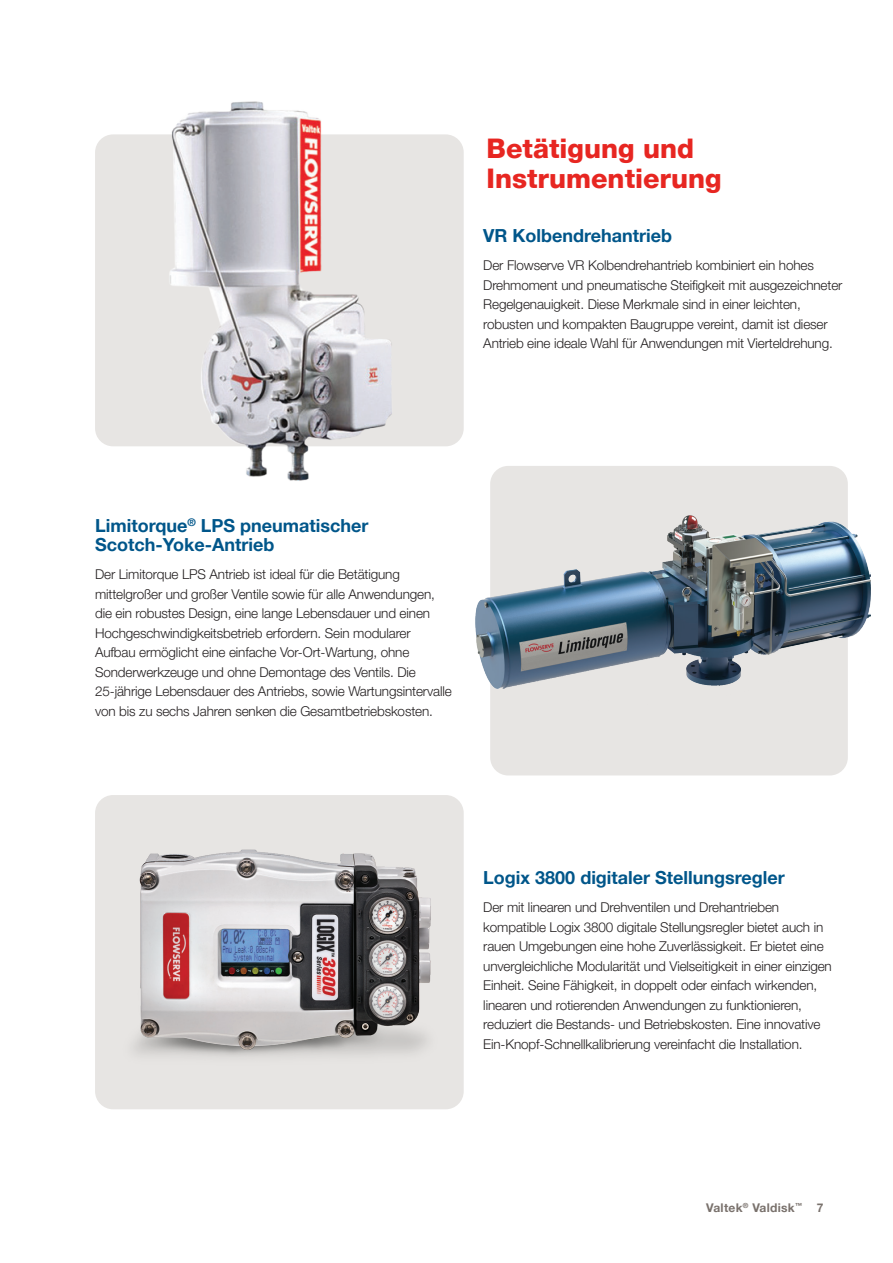
<style>
.page{position:relative;width:893px;height:1263px;background:#fff}
.page>*{position:absolute;margin:0;border:0;box-sizing:border-box;transform-origin:0 0}
.Headline_Level_1__red{font:800 27px/30px "Helvetica Neue LT Pro";color:#e72621}
.Subhead_Level_1__blue{font:700 18px/19.5px "Helvetica Neue LT Pro";color:#00568a}
.Body_copy{font:300 13.5px/19.5px "Helvetica Neue LT Pro";letter-spacing:-.01em;color:#231f20}
.t1{font:700 12px "Helvetica Neue LT Pro";letter-spacing:.025em;color:#79716c}
</style>
<div class="page">
<div style="left:95px;top:795px;width:369px;height:314px;background:#e7e5e3;border-radius:18px"></div>
<div style="left:490px;top:466px;width:358px;height:309px;background:#e7e5e3;border-radius:18px"></div>
<img style="left:95px;top:101px;width:369px;height:380px">
<img style="left:134px;top:849px;width:330px;height:245px">
<img style="left:475px;top:515px;width:395px;height:174px">
<p class="Headline_Level_1__red" style="left:487px;top:133px;width:237px">Betätigung und<br>Instrumentierung</p>
<p class="Subhead_Level_1__blue" style="left:483px;top:226px;width:190px">VR Kolbendrehantrieb</p>
<p class="Body_copy" style="left:483px;top:256px;width:361px">Der Flowserve VR Kolbendrehantrieb kombiniert ein hohes Drehmoment und pneumatische Steifigkeit mit ausgezeichneter Regelgenauigkeit. Diese Merkmale sind in einer leichten, robusten und kompakten Baugruppe vereint, damit ist dieser Antrieb eine ideale Wahl für Anwendungen mit Vierteldrehung.</p>
<p class="Subhead_Level_1__blue" style="left:95px;top:515px;width:275px">Limitorque<sup>®</sup> LPS pneumatischer<br>Scotch-Yoke-Antrieb</p>
<p class="Body_copy" style="left:95px;top:564px;width:358px">Der Limitorque LPS Antrieb ist ideal für die Betätigung mittelgroßer und großer Ventile sowie für alle Anwendungen, die ein robustes Design, eine lange Lebensdauer und einen Hochgeschwindigkeitsbetrieb erfordern. Sein modularer Aufbau ermöglicht eine einfache Vor-Ort-Wartung, ohne Sonderwerkzeuge und ohne Demontage des Ventils. Die 25-jährige Lebensdauer des Antriebs, sowie Wartungsintervalle von bis zu sechs Jahren senken die Gesamtbetriebskosten.</p>
<p class="Subhead_Level_1__blue" style="left:483px;top:867px;width:303px">Logix 3800 digitaler Stellungsregler</p>
<p class="Body_copy" style="left:483px;top:897px;width:350px">Der mit linearen und Drehventilen und Drehantrieben kompatible Logix 3800 digitale Stellungsregler bietet auch in rauen Umgebungen eine hohe Zuverlässigkeit. Er bietet eine unvergleichliche Modularität und Vielseitigkeit in einer einzigen Einheit. Seine Fähigkeit, in doppelt oder einfach wirkenden, linearen und rotierenden Anwendungen zu funktionieren, reduziert die Bestands- und Betriebskosten. Eine innovative Ein-Knopf-Schnellkalibrierung vereinfacht die Installation.</p>
<p class="t1" style="left:706px;top:1201px;width:119px">Valtek<sup>®</sup> Valdisk<sup>™</sup> 7</p>
</div>
